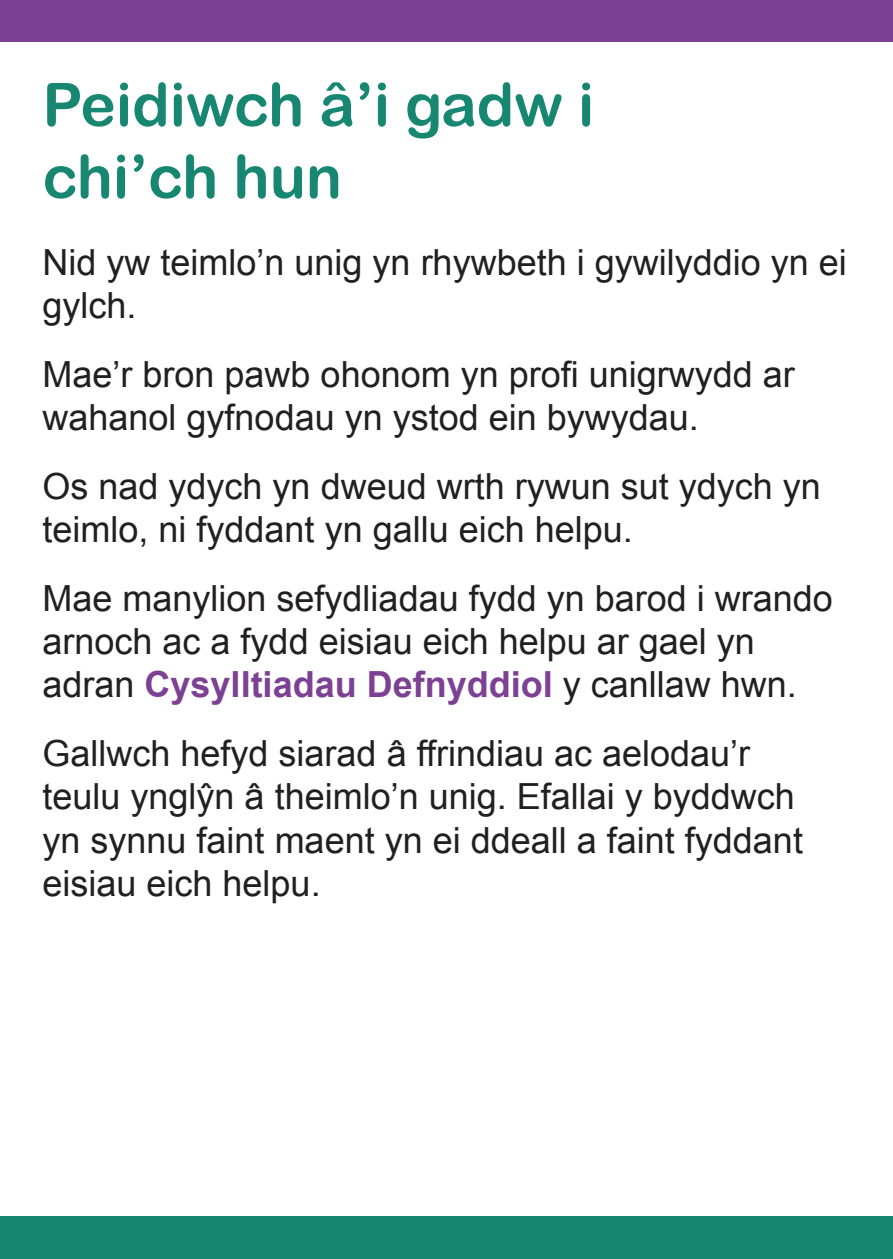
<style>
.page{position:relative;width:893px;height:1259px;background:#fff}
.page>*{position:absolute;margin:0;border:0;box-sizing:border-box;transform-origin:0 0}
.Subheading_No_Line_B{font:60px "Arial Rounded MT Bold";color:#178771}
.Body{font:36px/43.2px "Arial";color:#231f20}
.Body_under_no_line_b{font:36px/43.2px "Arial";color:#231f20}
.s1{font-weight:700;color:#7d4193}
</style>
<div class="page">
<div style="left:0;top:0;width:893px;height:41px;background:#7d4193"></div>
<div style="left:0;top:1216px;width:893px;height:43px;background:#178771"></div>
<p class="Subheading_No_Line_B" style="left:43px;top:69px;width:553px">Peidiwch â’i gadw i</p>
<p class="Subheading_No_Line_B" style="left:43px;top:141px;width:301px">chi’ch hun</p>
<p class="Body_under_no_line_b" style="left:43px;top:241px;width:806px">Nid yw teimlo’n unig yn rhywbeth i gywilyddio yn ei gylch.</p>
<p class="Body" style="left:43px;top:353px;width:754px">Mae’r bron pawb ohonom yn profi unigrwydd ar wahanol gyfnodau yn ystod ein bywydau.</p>
<p class="Body" style="left:43px;top:465px;width:780px">Os nad ydych yn dweud wrth rywun sut ydych yn teimlo, ni fyddant yn gallu eich helpu.</p>
<p class="Body" style="left:43px;top:577px;width:792px">Mae manylion sefydliadau fydd yn barod i wrando arnoch ac a fydd eisiau eich helpu ar gael yn adran <span class="s1">Cysylltiadau Defnyddiol</span> y canllaw hwn.</p>
<p class="Body" style="left:43px;top:732px;width:762px">Gallwch hefyd siarad â ffrindiau ac aelodau’r teulu ynglŷn â theimlo’n unig. Efallai y byddwch yn synnu faint maent yn ei ddeall a faint fyddant eisiau eich helpu.</p>
</div>
